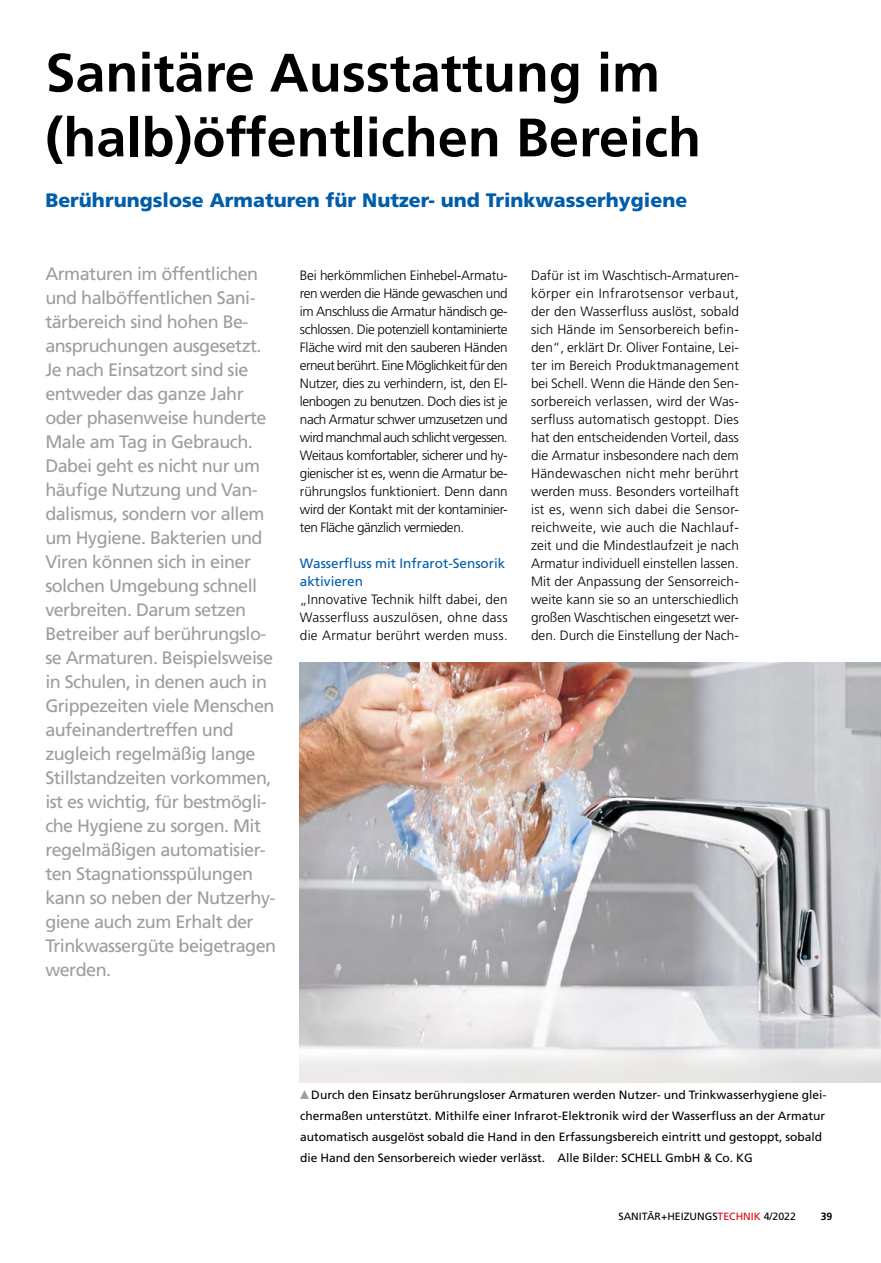
<style>
.page{position:relative;width:881px;height:1263px;background:#fff}
.page>*{position:absolute;margin:0;border:0;box-sizing:border-box;transform-origin:0 0}
.SHT_Headline_Haupt{font:700 54px/64.8px "Frutiger LT Std";color:#000}
.SHT_Subhead_haupt{font:900 19.5px "Frutiger LT Std";color:#005da9}
.t1{font:18px/24px "Frutiger LT Std";letter-spacing:-.03em;color:#9d9d9c}
.SHT_Fliesstext{font:300 13.5px/18px "Frutiger LT Std";color:#000;text-align:justify}
.SHT_Zwischenhead{font:13.5px/18px "Frutiger LT Std";color:#005da9}
.SHT_BU{font:12px/21px "Frutiger LT Std";color:#000}
.t2{font:10.5px "Frutiger LT Std";color:#000}
.t3{font:700 10.5px "Frutiger LT Std";color:#000}
.s1{font-family:"Universal Std Newswith Comm Pi";font-size:9px;color:#9d9d9c}
.s2{color:#e30613}
</style>
<div class="page">
<img style="left:300px;top:662px;width:580px;height:421px">
<p class="SHT_Headline_Haupt" style="left:45px;top:41px;width:657px">Sanitäre Ausstattung im (halb)öffentlichen Bereich</p>
<p class="SHT_Subhead_haupt" style="left:45px;top:189px;width:643px">Berührungslose Armaturen für Nutzer- und Trinkwasserhygiene</p>
<p class="t1" style="left:45px;top:262px;width:232px">Armaturen im öffentlichen und halböffentlichen Sani&shy;tärbereich sind hohen Be&shy;anspruchungen ausgesetzt.<br>Je nach Einsatzort sind sie entweder das ganze Jahr oder phasenweise hunderte<br>Male am Tag in Gebrauch.<br>Dabei geht es nicht nur um häufige Nutzung und Van&shy;dalismus, sondern vor allem um Hygiene. Bakterien und<br>Viren können sich in einer solchen Umgebung schnell verbreiten. Darum setzen<br>Betreiber auf berührungslo&shy;se Armaturen. Beispielsweise in Schulen, in denen auch in<br>Grippezeiten viele Menschen aufeinandertreffen und zugleich regelmäßig lange<br>Stillstandzeiten vorkommen, ist es wichtig, für bestmögli&shy;che Hygiene zu sorgen. Mit regelmäßigen automatisier&shy;ten Stagnationsspülungen kann so neben der Nutzerhy&shy;giene auch zum Erhalt der<br>Trinkwassergüte beigetragen werden.</p>
<p class="SHT_Fliesstext" style="left:531px;top:266px;width:209px">Dafür ist im Waschtisch-Armaturen&shy;körper ein Infrarotsensor verbaut, der den Wasserfluss auslöst, sobald sich Hände im Sensorbereich befin&shy;den“, erklärt Dr. Oliver Fontaine, Lei&shy;ter im Bereich Produktmanagement bei Schell. Wenn die Hände den Sen&shy;sorbereich verlassen, wird der Was&shy;serfluss automatisch gestoppt. Dies hat den entscheidenden Vorteil, dass die Armatur insbesondere nach dem Händewaschen nicht mehr berührt werden muss. Besonders vorteilhaft ist es, wenn sich dabei die Sensor&shy;reichweite, wie auch die Nachlauf&shy;zeit und die Mindestlaufzeit je nach Armatur individuell einstellen lassen.<br>Mit der Anpassung der Sensorreich&shy;weite kann sie so an unterschiedlich großen Waschtischen eingesetzt wer&shy;den. Durch die Einstellung der Nach-</p>
<p class="SHT_Fliesstext" style="left:300px;top:266px;width:209px">Bei herkömmlichen Einhebel-Armatu&shy;ren werden die Hände gewaschen und im Anschluss die Armatur händisch ge&shy;schlossen. Die potenziell kontaminierte Fläche wird mit den sauberen Händen erneut berührt. Eine Möglichkeit für den Nutzer, dies zu verhindern, ist, den El&shy;lenbogen zu benutzen. Doch dies ist je nach Armatur schwer umzusetzen und wird manchmal auch schlicht vergessen.<br>Weitaus komfortabler, sicherer und hy&shy;gienischer ist es, wenn die Armatur be&shy;rührungslos funktioniert. Denn dann wird der Kontakt mit der kontaminier&shy;ten Fläche gänzlich vermieden.</p>
<p class="SHT_Zwischenhead" style="left:300px;top:554px;width:207px">Wasserfluss mit Infrarot-Sensorik aktivieren</p>
<p class="SHT_Fliesstext" style="left:300px;top:590px;width:209px">„Innovative Technik hilft dabei, den Wasserfluss auszulösen, ohne dass die Armatur berührt werden muss.</p>
<p class="SHT_BU" style="left:300px;top:1084px;width:527px"><span class="s1">▲</span> Durch den Einsatz berührungsloser Armaturen werden Nutzer- und Trinkwasserhygiene glei&shy;chermaßen unterstützt. Mithilfe einer Infrarot-Elektronik wird der Wasserfluss an der Armatur automatisch ausgelöst sobald die Hand in den Erfassungsbereich eintritt und gestoppt, sobald die Hand den Sensorbereich wieder verlässt. Alle Bilder: SCHELL GmbH &amp; Co. KG</p>
<p class="t2" style="left:618px;top:1210px;width:179px">SANITÄR+HEIZUNGS<span class="s2">TECHNIK</span> 4/2022</p>
<p class="t3" style="left:820px;top:1210px;width:13px">39</p>
</div>
